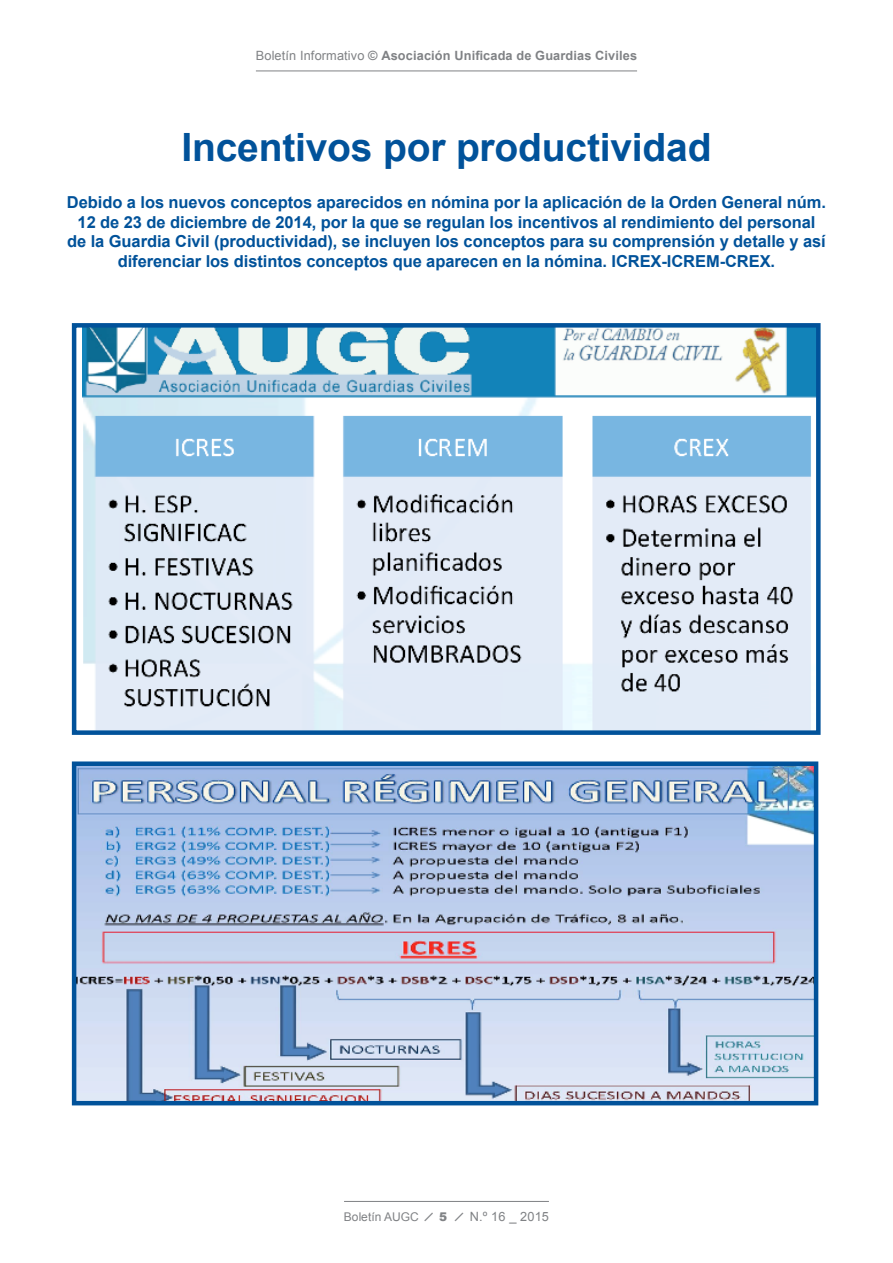
<style>
.page{position:relative;width:893px;height:1263px;background:#fff}
.page>*{position:absolute;margin:0;border:0;box-sizing:border-box;transform-origin:0 0}
.Titular_Izquierda{font:700 39px "Arial";letter-spacing:-.005em;color:#01529a}
.Entradilla_Centrada{font:700 16.5px/19.5px "Arial";letter-spacing:-.005em;color:#01529a;text-align:center}
.t1{font:700 12.75px "Arial";letter-spacing:.01em;color:#808285}
.t2{font:12px "Arial";color:#808285}
.s1{font-weight:400}
.s2{font-size:18px}
.s3{font-weight:900}
.s4{font-size:12.75px}
</style>
<div class="page">
<hr style="left:344px;top:1201px;width:205px;height:1px;background:#808285">
<hr style="left:256px;top:71px;width:381px;height:1px;background:#808285">
<img style="left:77px;top:766px;width:736px;height:334px">
<div style="left:72px;top:761px;width:746px;height:344px;border:4px solid #01529a"></div>
<img style="left:82px;top:328px;width:734px;height:402px">
<div style="left:72px;top:323px;width:749px;height:412px;border:4px solid #01529a"></div>
<p class="t1" style="left:256px;top:47px;width:383px"><span class="s1">Boletín Informativo</span> © Asociación Unificada de Guardias Civiles</p>
<p class="Titular_Izquierda" style="left:181px;top:121px;width:532px">Incentivos por productividad</p>
<p class="Entradilla_Centrada" style="left:67px;top:193px;width:761px">Debido a los nuevos conceptos aparecidos en nómina por la aplicación de la Orden General núm.<br>12 de 23 de diciembre de 2014, por la que se regulan los incentivos al rendimiento del personal de la Guardia Civil (productividad), se incluyen los conceptos para su comprensión y detalle y así diferenciar los distintos conceptos que aparecen en la nómina. ICREX-ICREM-CREX.</p>
<p class="t2" style="left:344px;top:1209px;width:206px">Boletín AUGC <span class="s2">̷</span> <span class="s3">5</span> <span class="s2">̷</span> <span class="s4">N.º 16 _ 2015</span></p>
</div>
